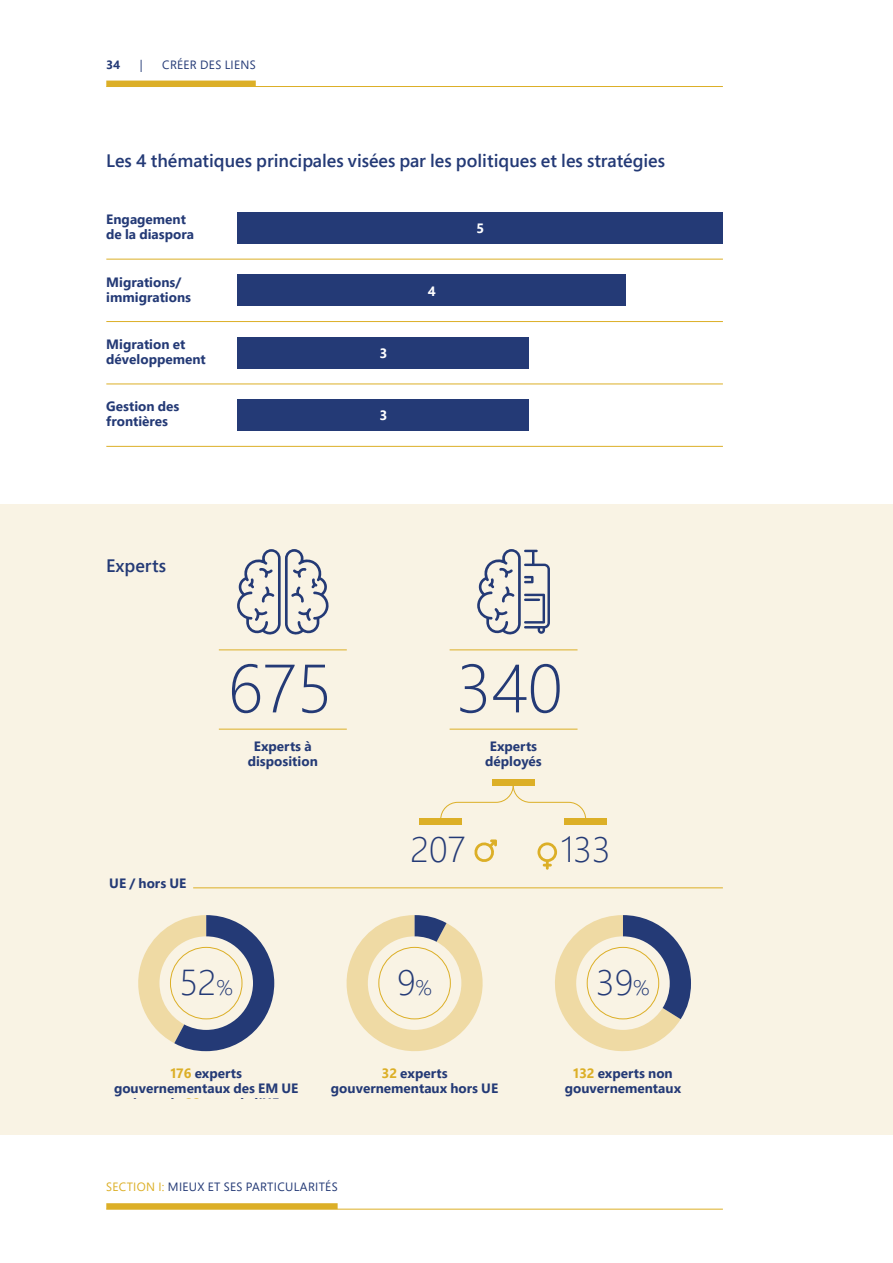
<style>
.page{position:relative;width:893px;height:1263px;background:#fff}
.page>*{position:absolute;margin:0;border:0;box-sizing:border-box;transform-origin:0 0}
.t1{font:300 68.1px "Segoe Pro";color:#243a76}
.t2{font:300 36px "Segoe Pro";color:#243a76}
.t3{font:600 18px "Segoe Pro";color:#243a76}
.t4{font:700 13.5px/15px "Segoe Pro";color:#243a76;text-align:center}
.t5{font:700 13.5px "Segoe Pro";color:#fff}
.t6{font:12px "Segoe Pro";letter-spacing:.025em;color:#243a76}
.t7{font:700 12px "Segoe Pro";color:#243a76}
.s1{font-size:21px}
.s2{color:#dcaf27}
</style>
<div class="page">
<div style="left:106px;top:1203px;width:232px;height:6px;background:#dcaf27"></div>
<hr style="left:106px;top:1209px;width:617px;height:1px;background:#dcaf27">
<div style="left:106px;top:81px;width:150px;height:6px;background:#dcaf27"></div>
<hr style="left:106px;top:86px;width:617px;height:1px;background:#dcaf27">
<div style="left:0;top:504px;width:893px;height:630px;background:#f9f3e4"></div>
<svg style="left:537px;top:842px;width:20px;height:28px"></svg>
<hr style="left:219px;top:649px;width:128px;height:1px;background:#dcaf27">
<hr style="left:219px;top:729px;width:128px;height:1px;background:#dcaf27">
<hr style="left:450px;top:649px;width:127px;height:1px;background:#dcaf27">
<hr style="left:450px;top:729px;width:127px;height:1px;background:#dcaf27">
<hr style="left:193px;top:887px;width:530px;height:1px;background:#dcaf27">
<div style="left:492px;top:779px;width:42px;height:6px;background:#dcaf27"></div>
<svg style="left:440px;top:784px;width:146px;height:35px"></svg>
<div style="left:419px;top:819px;width:43px;height:6px;background:#dcaf27"></div>
<div style="left:564px;top:819px;width:43px;height:6px;background:#dcaf27"></div>
<svg style="left:474px;top:839px;width:23px;height:23px"></svg>
<svg style="left:138px;top:915px;width:136px;height:136px"></svg>
<svg style="left:346px;top:915px;width:137px;height:136px"></svg>
<svg style="left:555px;top:915px;width:136px;height:137px"></svg>
<div style="left:170px;top:947px;width:72px;height:72px;border:1px solid #dcaf27;border-radius:50%"></div>
<div style="left:378px;top:947px;width:73px;height:72px;border:1px solid #dcaf27;border-radius:50%"></div>
<div style="left:587px;top:947px;width:72px;height:72px;border:1px solid #dcaf27;border-radius:50%"></div>
<svg style="left:237px;top:549px;width:92px;height:86px"></svg>
<svg style="left:477px;top:549px;width:73px;height:86px"></svg>
<div style="left:238px;top:212px;width:485px;height:32px;background:#243a76"></div>
<div style="left:238px;top:274px;width:388px;height:32px;background:#243a76"></div>
<div style="left:238px;top:337px;width:291px;height:32px;background:#243a76"></div>
<div style="left:238px;top:399px;width:291px;height:32px;background:#243a76"></div>
<hr style="left:106px;top:259px;width:617px;height:1px;background:#dcaf27">
<hr style="left:106px;top:321px;width:617px;height:1px;background:#dcaf27">
<hr style="left:106px;top:384px;width:617px;height:1px;background:#dcaf27">
<hr style="left:106px;top:446px;width:617px;height:1px;background:#dcaf27">
<p class="t7" style="left:106px;top:56px;width:15px">34</p>
<p class="t6" style="left:140px;top:56px;width:4px">|</p>
<p class="t6" style="left:162px;top:56px;width:95px">CRÉER DES LIENS</p>
<h3 class="t3" style="left:106px;top:148px;width:560px">Les 4 thématiques principales visées par les politiques et les stratégies</h3>
<p class="t4" style="left:106px;top:211px;width:89px;text-align:left">Engagement de la diaspora</p>
<p class="t4" style="left:106px;top:274px;width:86px;text-align:left">Migrations/ immigrations</p>
<p class="t4" style="left:106px;top:336px;width:101px;text-align:left">Migration et développement</p>
<p class="t4" style="left:106px;top:399px;width:75px;text-align:left">Gestion des frontières</p>
<h3 class="t3" style="left:106px;top:553px;width:61px">Experts</h3>
<p class="t4" style="left:109px;top:875px;width:79px">UE / hors UE</p>
<h1 class="t1" style="left:228px;top:641px;width:106px">675</h1>
<p class="t4" style="left:248px;top:739px;width:72px">Experts à disposition</p>
<p class="t5" style="left:379px;top:344px;width:9px">3</p>
<p class="t5" style="left:379px;top:406px;width:9px">3</p>
<p class="t5" style="left:428px;top:281px;width:9px">4</p>
<p class="t5" style="left:476px;top:219px;width:9px">5</p>
<h1 class="t1" style="left:456px;top:641px;width:108px">340</h1>
<p class="t4" style="left:485px;top:739px;width:58px">Experts déployés</p>
<h2 class="t2" style="left:411px;top:824px;width:57px">207</h2>
<h2 class="t2" style="left:561px;top:824px;width:51px">133</h2>
<h2 class="t2" style="left:179px;top:957px;width:55px">52<span class="s1">%</span></h2>
<h2 class="t2" style="left:397px;top:957px;width:37px">9<span class="s1">%</span></h2>
<h2 class="t2" style="left:596px;top:957px;width:55px">39<span class="s1">%</span></h2>
<p class="t4" style="left:114px;top:1065px;width:186px"><span class="s2">176</span> experts gouvernementaux des EM UE</p>
<p class="t4" style="left:331px;top:1065px;width:169px"><span class="s2">32</span> experts gouvernementaux hors UE</p>
<p class="t4" style="left:565px;top:1065px;width:118px"><span class="s2">132</span> experts non gouvernementaux</p>
<p class="t6" style="left:106px;top:1179px;width:233px"><span class="s2">SECTION I:</span> MIEUX ET SES PARTICULARITÉS</p>
</div>
